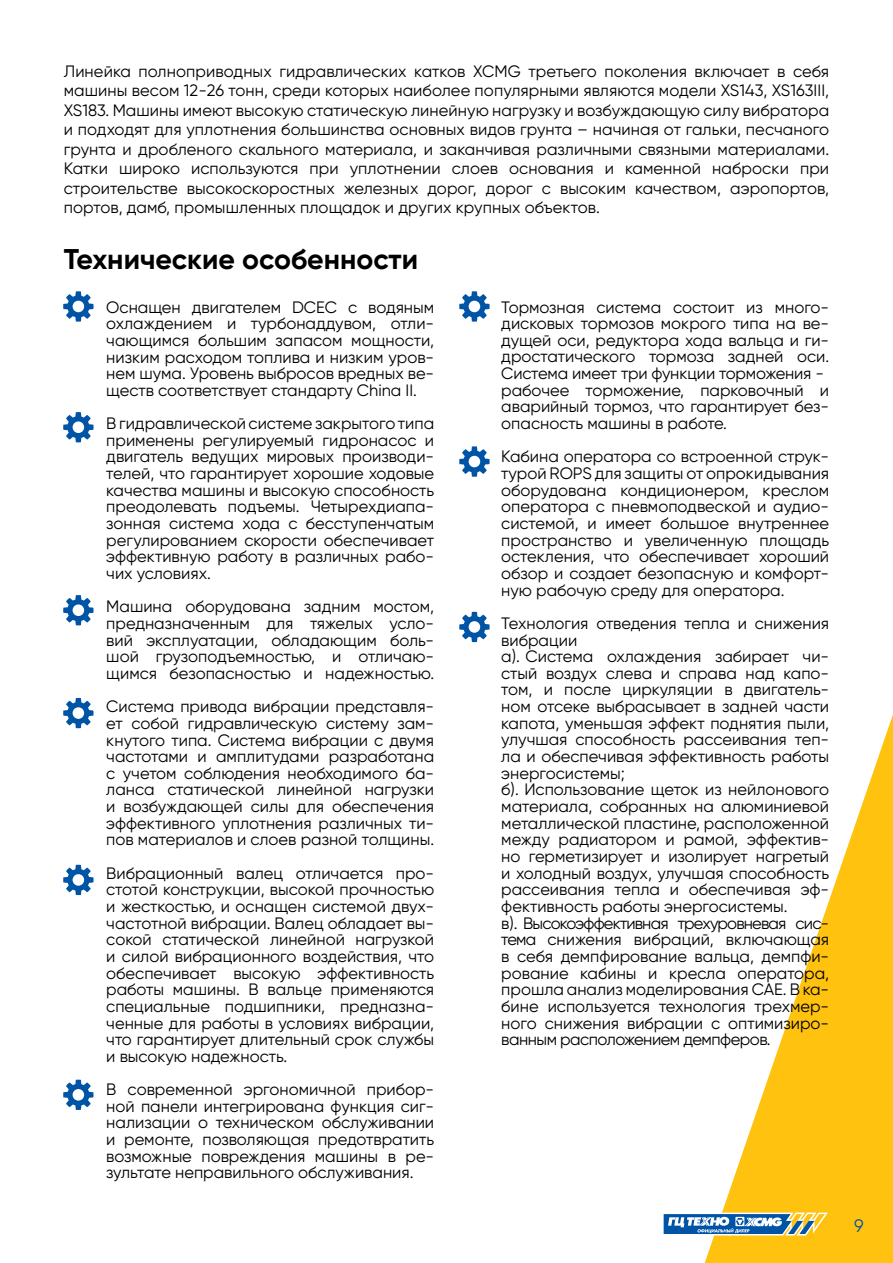
<style>
.page{position:relative;width:893px;height:1263px;background:#fff}
.page>*{position:absolute;margin:0;border:0;box-sizing:border-box;transform-origin:0 0}
.t1{font:700 28.5px "Gilroy";color:#000}
.t2{font:18px "Gilroy";color:#0054a6}
.t3{font:16.5px/16.6px "Gilroy";color:#000;text-align:justify}
</style>
<div class="page">
<svg style="left:729px;top:714px;width:164px;height:549px;fill:#ffc20e"></svg>
<svg style="left:459px;top:291px;width:31px;height:31px"></svg>
<svg style="left:63px;top:291px;width:31px;height:31px"></svg>
<svg style="left:63px;top:412px;width:31px;height:30px"></svg>
<svg style="left:63px;top:595px;width:31px;height:30px"></svg>
<svg style="left:63px;top:698px;width:31px;height:30px"></svg>
<svg style="left:63px;top:865px;width:31px;height:30px"></svg>
<svg style="left:63px;top:1080px;width:31px;height:30px"></svg>
<svg style="left:459px;top:446px;width:31px;height:31px"></svg>
<svg style="left:459px;top:612px;width:31px;height:30px"></svg>
<svg style="left:663px;top:1190px;width:168px;height:73px"></svg>
<p class="t3" style="left:64px;top:61px;width:767px;line-height:19.5px">Линейка полноприводных гидравлических катков XCMG третьего поколения включает в себя машины весом 12-26 тонн, среди которых наиболее популярными являются модели XS143, XS163III, XS183. Машины имеют высокую статическую линейную нагрузку и возбуждающую силу вибратора и подходят для уплотнения большинства основных видов грунта – начиная от гальки, песчаного грунта и дробленого скального материала, и заканчивая различными связными материалами.<br>Катки широко используются при уплотнении слоев основания и каменной наброски при строительстве высокоскоростных железных дорог, дорог с высоким качеством, аэропортов, портов, дамб, промышленных площадок и других крупных объектов.</p>
<h1 class="t1" style="left:64px;top:242px;width:356px">Технические особенности</h1>
<p class="t3" style="left:106px;top:298px;width:329px">Оснащен двигателем DCEC с водяным охлаждением и турбонаддувом, отли&shy;чающимся большим запасом мощности, низким расходом топлива и низким уров&shy;нем шума. Уровень выбросов вредных ве&shy;ществ соответствует стандарту China II.</p>
<p class="t3" style="left:106px;top:415px;width:329px">В гидравлической системе закрытого типа применены регулируемый гидронасос и двигатель ведущих мировых производи&shy;телей, что гарантирует хорошие ходовые качества машины и высокую способность преодолевать подъемы. Четырехдиапа&shy;зонная система хода с бесступенчатым регулированием скорости обеспечивает эффективную работу в различных рабо&shy;чих условиях.</p>
<p class="t3" style="left:106px;top:598px;width:329px">Машина оборудована задним мостом, предназначенным для тяжелых усло&shy;вий эксплуатации, обладающим боль&shy;шой грузоподъемностью, и отличаю&shy;щимся безопасностью и надежностью.</p>
<p class="t3" style="left:106px;top:698px;width:329px">Система привода вибрации представля&shy;ет собой гидравлическую систему зам&shy;кнутого типа. Система вибрации с двумя частотами и амплитудами разработана с учетом соблюдения необходимого ба&shy;ланса статической линейной нагрузки и возбуждающей силы для обеспечения эффективного уплотнения различных ти&shy;пов материалов и слоев разной толщины.</p>
<p class="t3" style="left:106px;top:864px;width:329px">Вибрационный валец отличается про&shy;стотой конструкции, высокой прочностью и жесткостью, и оснащен системой двух&shy;частотной вибрации. Валец обладает вы&shy;сокой статической линейной нагрузкой и силой вибрационного воздействия, что обеспечивает высокую эффективность работы машины. В вальце применяются специальные подшипники, предназна&shy;ченные для работы в условиях вибрации, что гарантирует длительный срок службы и высокую надежность.</p>
<p class="t3" style="left:106px;top:1081px;width:329px">В современной эргономичной прибор&shy;ной панели интегрирована функция сиг&shy;нализации о техническом обслуживании и ремонте, позволяющая предотвратить возможные повреждения машины в ре&shy;зультате неправильного обслуживания.</p>
<p class="t3" style="left:501px;top:298px;width:329px;text-align:left">Тормозная система состоит из много&shy;дисковых тормозов мокрого типа на ве&shy;дущей оси, редуктора хода вальца и ги&shy;дростатического тормоза задней оси.<br>Система имеет три функции торможения - рабочее торможение, парковочный и аварийный тормоз, что гарантирует без&shy;опасность машины в работе.</p>
<p class="t3" style="left:501px;top:448px;width:329px">Кабина оператора со встроенной струк&shy;турой ROPS для защиты от опрокидывания оборудована кондиционером, креслом оператора с пневмоподвеской и аудио&shy;системой, и имеет большое внутреннее пространство и увеличенную площадь остекления, что обеспечивает хороший обзор и создает безопасную и комфорт&shy;ную рабочую среду для оператора.</p>
<p class="t3" style="left:501px;top:615px;width:329px;text-align:left">Технология отведения тепла и снижения вибрации<br>a). Система охлаждения забирает чи&shy;стый воздух слева и справа над капо&shy;том, и после циркуляции в двигатель&shy;ном отсеке выбрасывает в задней части капота, уменьшая эффект поднятия пыли, улучшая способность рассеивания теп&shy;ла и обеспечивая эффективность работы энергосистемы;<br>б). Использование щеток из нейлонового материала, собранных на алюминиевой металлической пластине, расположенной между радиатором и рамой, эффектив&shy;но герметизирует и изолирует нагретый и холодный воздух, улучшая способность рассеивания тепла и обеспечивая эф&shy;фективность работы энергосистемы.<br>в). Высокоэффективная трехуровневая сис&shy;тема снижения вибраций, включающая в себя демпфирование вальца, демпфи&shy;рование кабины и кресла оператора, прошла анализ моделирования CAE. В ка&shy;бине используется технология трехмер&shy;ного снижения вибрации с оптимизиро&shy;ванным расположением демпферов.</p>
<p class="t2" style="left:854px;top:1215px;width:11px">9</p>
</div>
